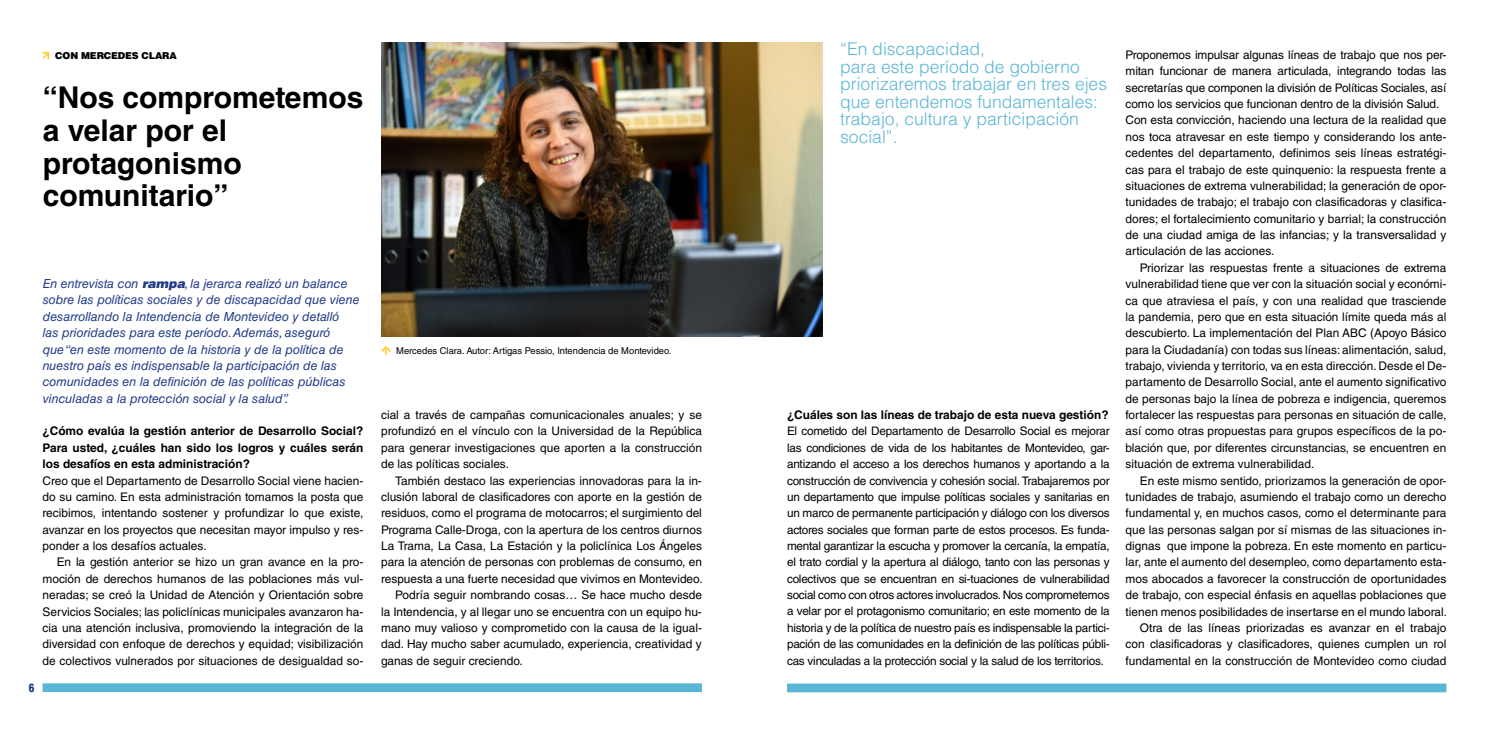
<style>
.page{position:relative;width:1489px;height:745px;background:#fff}
.page>*{position:absolute;margin:0;border:0;box-sizing:border-box;transform-origin:0 0}
.t1{font:700 30px/32.8px "Helvetica LT Std";color:#000}
.t2{font:300 17.5px/17.5px "Helvetica LT Std";color:#5bb6d5}
.t3{font:italic 12.5px/16.4px "Helvetica LT Std";color:#233c88}
.t4{font:11.88px/16.4px "Helvetica LT Std";color:#000;text-align:justify}
.t5{font:700 11.88px/16.4px "Helvetica LT Std";color:#000;text-align:justify}
.t6{font:11.75px/16.4px "Helvetica LT Std";letter-spacing:-.02em;color:#000;text-align:justify}
.t7{font:900 condensed 11.25px "Helvetica LT Std";color:#233c88}
.t8{font:900 9.5px "Helvetica LT Std";letter-spacing:-.015em;color:#000}
.t9{font:9.38px "Helvetica LT Std";color:#000}
.s1{font-weight:900}
</style>
<div class="page">
<svg style="left:42px;top:51px;width:8px;height:8px"></svg>
<div style="left:43px;top:682px;width:659px;height:9px;background:#5bb6d5"></div>
<div style="left:787px;top:683px;width:659px;height:8px;background:#5bb6d5"></div>
<img style="left:381px;top:43px;width:441px;height:294px">
<svg style="left:381px;top:346px;width:10px;height:8px"></svg>
<p class="t8" style="left:55px;top:49px;width:123px">CON MERCEDES CLARA</p>
<h1 class="t1" style="left:43px;top:81px;width:322px">“Nos comprometemos a velar por el protagonismo comunitario”</h1>
<p class="t7" style="left:29px;top:679px;width:7px">6</p>
<p class="t3" style="left:43px;top:275px;width:318px">En entrevista con <span class="s1">rampa</span>, la jerarca realizó un balance sobre las políticas sociales y de discapacidad que viene desarrollando la Intendencia de Montevideo y detalló<br>las prioridades para este período. Además, aseguró<br>que “en este momento de la historia y de la política de nuestro país es indispensable la participación de las comunidades en la definición de las políticas públicas vinculadas a la protección social y la salud”.</p>
<p class="t5" style="left:43px;top:422px;width:322px">¿Cómo evalúa la gestión anterior de Desarrollo Social?<br>Para usted, ¿cuáles han sido los logros y cuáles serán los desafíos en esta administración?</p>
<p class="t4" style="left:43px;top:472px;width:322px">Creo que el Departamento de Desarrollo Social viene hacien&shy;do su camino. En esta administración tomamos la posta que recibimos, intentando sostener y profundizar lo que existe, avanzar en los proyectos que necesitan mayor impulso y res&shy;ponder a los desafíos actuales.</p>
<p class="t4" style="left:43px;top:553px;width:322px;text-indent:14px">En la gestión anterior se hizo un gran avance en la pro&shy;moción de derechos humanos de las poblaciones más vul&shy;neradas; se creó la Unidad de Atención y Orientación sobre Servicios Sociales; las policlínicas municipales avanzaron ha&shy;cia una atención inclusiva, promoviendo la integración de la diversidad con enfoque de derechos y equidad; visibilización de colectivos vulnerados por situaciones de desigualdad so-</p>
<p class="t9" style="left:396px;top:344px;width:277px">Mercedes Clara. Autor: Artigas Pessio, Intendencia de Montevideo.</p>
<p class="t4" style="left:381px;top:406px;width:322px">cial a través de campañas comunicacionales anuales; y se profundizó en el vínculo con la Universidad de la República para generar investigaciones que aporten a la construcción de las políticas sociales.</p>
<p class="t4" style="left:395px;top:472px;width:308px">También destaco las experiencias innovadoras para la in-</p>
<p class="t4" style="left:381px;top:488px;width:322px">clusión laboral de clasificadores con aporte en la gestión de</p>
<p class="t4" style="left:381px;top:504px;width:322px">residuos, como el programa de motocarros; el surgimiento del</p>
<p class="t4" style="left:381px;top:521px;width:322px">Programa Calle-Droga, con la apertura de los centros diurnos</p>
<p class="t4" style="left:381px;top:537px;width:322px">La Trama, La Casa, La Estación y la policlínica Los Ángeles</p>
<p class="t4" style="left:381px;top:553px;width:322px">para la atención de personas con problemas de consumo, en</p>
<p class="t4" style="left:381px;top:570px;width:323px">respuesta a una fuerte necesidad que vivimos en Montevideo.</p>
<p class="t4" style="left:395px;top:586px;width:308px">Podría seguir nombrando cosas… Se hace mucho desde</p>
<p class="t4" style="left:381px;top:602px;width:322px">la Intendencia, y al llegar uno se encuentra con un equipo hu-</p>
<p class="t4" style="left:381px;top:619px;width:322px">mano muy valioso y comprometido con la causa de la igual-</p>
<p class="t4" style="left:381px;top:635px;width:322px">dad. Hay mucho saber acumulado, experiencia, creatividad y</p>
<p class="t4" style="left:381px;top:651px;width:143px">ganas de seguir creciendo.</p>
<h2 class="t2" style="left:840px;top:40px;width:268px">“En discapacidad,<br>para este período de gobierno priorizaremos trabajar en tres ejes que entendemos fundamentales: trabajo, cultura y participación social”.</h2>
<p class="t5" style="left:787px;top:406px;width:323px">¿Cuáles son las líneas de trabajo de esta nueva gestión?</p>
<p class="t6" style="left:787px;top:423px;width:324px">El cometido del Departamento de Desarrollo Social es mejorar las condiciones de vida de los habitantes de Montevideo, gar&shy;antizando el acceso a los derechos humanos y aportando a la construcción de convivencia y cohesión social. Trabajaremos por un departamento que impulse políticas sociales y sanitarias en un marco de permanente participación y diálogo con los diversos actores sociales que forman parte de estos procesos. Es funda&shy;mental garantizar la escucha y promover la cercanía, la empatía, el trato cordial y la apertura al diálogo, tanto con las personas y colectivos que se encuentran en si-tuaciones de vulnerabilidad social como con otros actores involucrados. Nos comprometemos a velar por el protagonismo comunitario; en este momento de la historia y de la política de nuestro país es indispensable la partici&shy;pación de las comunidades en la definición de las políticas públi&shy;cas vinculadas a la protección social y la salud de los territorios.</p>
<p class="t4" style="left:1125px;top:46px;width:322px;text-align:left">Proponemos impulsar algunas líneas de trabajo que nos per&shy;mitan funcionar de manera articulada, integrando todas las secretarías que componen la división de Políticas Sociales, así como los servicios que funcionan dentro de la división Salud.<br>Con esta convicción, haciendo una lectura de la realidad que nos toca atravesar en este tiempo y considerando los ante&shy;cedentes del departamento, definimos seis líneas estratégi&shy;cas para el trabajo de este quinquenio: la respuesta frente a situaciones de extrema vulnerabilidad; la generación de opor&shy;tunidades de trabajo; el trabajo con clasificadoras y clasifica&shy;dores; el fortalecimiento comunitario y barrial; la construcción de una ciudad amiga de las infancias; y la transversalidad y articulación de las acciones.</p>
<p class="t4" style="left:1125px;top:259px;width:322px;text-indent:14px">Priorizar las respuestas frente a situaciones de extrema vulnerabilidad tiene que ver con la situación social y económi&shy;ca que atraviesa el país, y con una realidad que trasciende la pandemia, pero que en esta situación límite queda más al descubierto. La implementación del Plan ABC (Apoyo Básico para la Ciudadanía) con todas sus líneas: alimentación, salud, trabajo, vivienda y territorio, va en esta dirección. Desde el De&shy;partamento de Desarrollo Social, ante el aumento significativo de personas bajo la línea de pobreza e indigencia, queremos fortalecer las respuestas para personas en situación de calle, así como otras propuestas para grupos específicos de la po&shy;blación que, por diferentes circunstancias, se encuentren en situación de extrema vulnerabilidad.</p>
<p class="t4" style="left:1125px;top:472px;width:323px;text-align:right">En este mismo sentido, priorizamos la generación de opor&shy;tunidades de trabajo, asumiendo el trabajo como un derecho fundamental y, en muchos casos, como el determinante para que las personas salgan por sí mismas de las situaciones in&shy;dignas que impone la pobreza. En este momento en particu&shy;lar, ante el aumento del desempleo, como departamento esta&shy;mos abocados a favorecer la construcción de oportunidades de trabajo, con especial énfasis en aquellas poblaciones que tienen menos posibilidades de insertarse en el mundo laboral.<br>Otra de las líneas priorizadas es avanzar en el trabajo con clasificadoras y clasificadores, quienes cumplen un rol fundamental en la construcción de Montevideo como ciudad</p>
</div>
